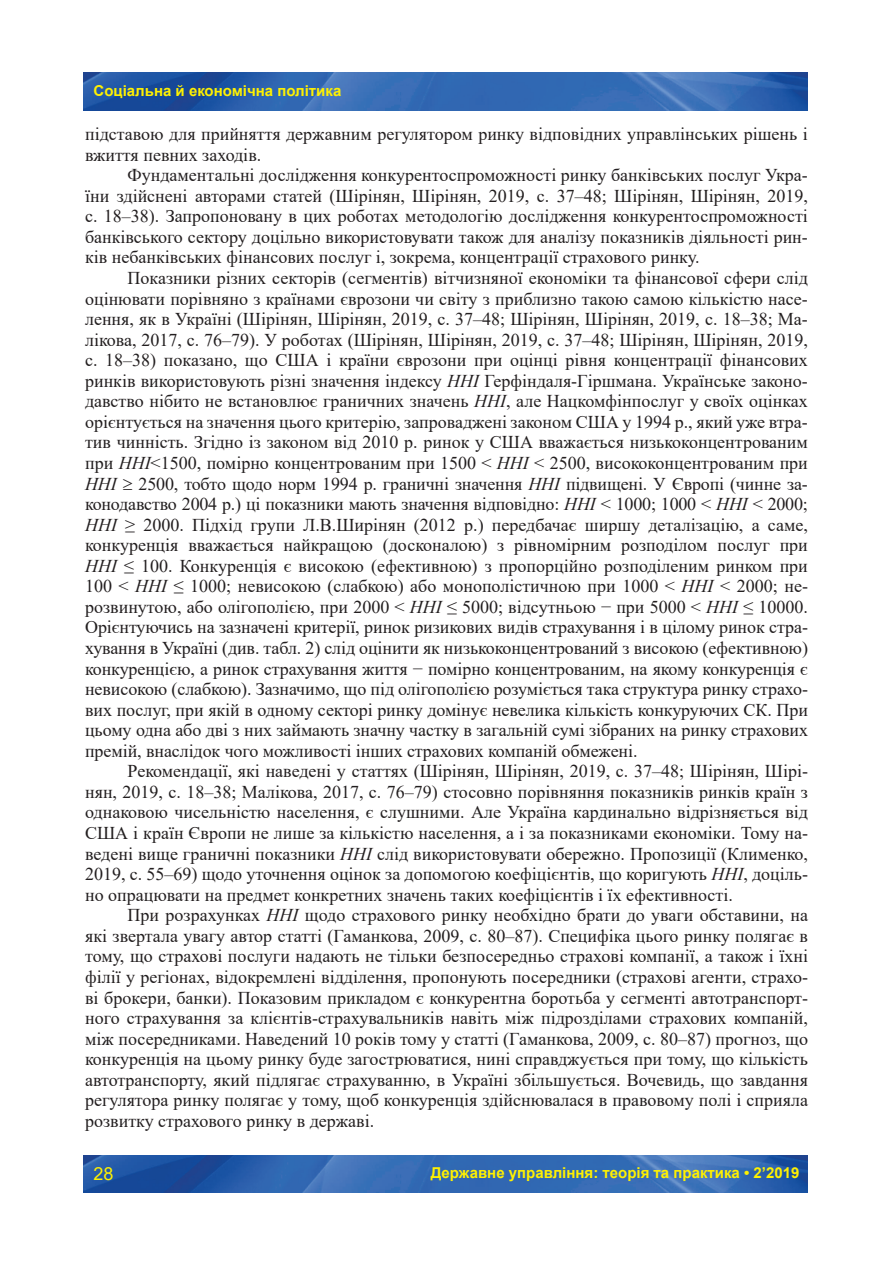
<style>
.page{position:relative;width:893px;height:1263px;background:#fff}
.page>*{position:absolute;margin:0;border:0;box-sizing:border-box;transform-origin:0 0}
.t1{font:18px/20.5px "Times New Roman";color:#231f20;text-align:justify}
.t2{font:18px "Arial";color:#fff101}
.t3{font:700 15px "Arial";color:#fff101}
.s1{font-style:italic}
</style>
<div class="page">
<img style="left:84px;top:1155px;width:724px;height:37px">
<img style="left:84px;top:73px;width:724px;height:37px">
<p class="t3" style="left:94px;top:80px;width:249px">Соціальна й економічна політика</p>
<p class="t1" style="left:85px;top:123px;width:724px">підставою для прийняття державним регулятором ринку відповідних управлінських рішень і вжиття певних заходів.</p>
<p class="t1" style="left:85px;top:164px;width:724px;text-indent:43px">Фундаментальні дослідження конкурентоспроможності ринку банківських послуг Укра&shy;їни здійснені авторами статей (Шірінян, Шірінян, 2019, с. 37–48; Шірінян, Шірінян, 2019, с. 18–38). Запропоновану в цих роботах методологію дослідження конкурентоспроможності банківського сектору доцільно використовувати також для аналізу показників діяльності рин&shy;ків небанківських фінансових послуг і, зокрема, концентрації страхового ринку.</p>
<p class="t1" style="left:85px;top:267px;width:724px;text-indent:43px">Показники різних секторів (сегментів) вітчизняної економіки та фінансової сфери слід оцінювати порівняно з країнами єврозони чи світу з приблизно такою самою кількістю насе&shy;лення, як в Україні (Шірінян, Шірінян, 2019, с. 37–48; Шірінян, Шірінян, 2019, с. 18–38; Ма&shy;лікова, 2017, с. 76–79). У роботах (Шірінян, Шірінян, 2019, с. 37–48; Шірінян, Шірінян, 2019, с. 18–38) показано, що США і країни єврозони при оцінці рівня концентрації фінансових ринків використовують різні значення індексу <span class="s1">ННІ</span> Герфіндаля-Гіршмана. Українське законо&shy;давство нібито не встановлює граничних значень <span class="s1">ННІ</span>, але Нацкомфінпослуг у своїх оцінках орієнтується на значення цього критерію, запроваджені законом США у 1994 р., який уже втра&shy;тив чинність. Згідно із законом від 2010 р. ринок у США вважається низькоконцентрованим при <span class="s1">ННІ</span>&lt;1500, помірно концентрованим при 1500 &lt; <span class="s1">ННІ</span> &lt; 2500, висококонцентрованим при <span class="s1">ННІ</span> ≥ 2500, тобто щодо норм 1994 р. граничні значення <span class="s1">ННІ</span> підвищені. У Європі (чинне за&shy;конодавство 2004 р.) ці показники мають значення відповідно: <span class="s1">ННІ</span> &lt; 1000; 1000 &lt; <span class="s1">ННІ</span> &lt; 2000; <span class="s1">ННІ</span> ≥ 2000. Підхід групи Л.В.Ширінян (2012 р.) передбачає ширшу деталізацію, а саме, конкуренція вважається найкращою (досконалою) з рівномірним розподілом послуг при <span class="s1">ННІ</span> ≤ 100. Конкуренція є високою (ефективною) з пропорційно розподіленим ринком при 100 &lt; <span class="s1">ННІ</span> ≤ 1000; невисокою (слабкою) або монополістичною при 1000 &lt; <span class="s1">ННІ</span> &lt; 2000; не&shy;розвинутою, або олігополією, при 2000 &lt; <span class="s1">ННІ</span> ≤ 5000; відсутньою − при 5000 &lt; <span class="s1">ННІ</span> ≤ 10000.<br>Орієнтуючись на зазначені критерії, ринок ризикових видів страхування і в цілому ринок стра&shy;хування в Україні (див. табл. 2) слід оцінити як низькоконцентрований з високою (ефективною) конкуренцією, а ринок страхування життя − помірно концентрованим, на якому конкуренція є невисокою (слабкою). Зазначимо, що під олігополією розуміється така структура ринку страхо&shy;вих послуг, при якій в одному секторі ринку домінує невелика кількість конкуруючих СК. При цьому одна або дві з них займають значну частку в загальній сумі зібраних на ринку страхових премій, внаслідок чого можливості інших страхових компаній обмежені.</p>
<p class="t1" style="left:85px;top:760px;width:724px;text-indent:43px">Рекомендації, які наведені у статтях (Шірінян, Шірінян, 2019, с. 37–48; Шірінян, Шірі&shy;нян, 2019, с. 18–38; Малікова, 2017, с. 76–79) стосовно порівняння показників ринків країн з однаковою чисельністю населення, є слушними. Але Україна кардинально відрізняється від США і країн Європи не лише за кількістю населення, а і за показниками економіки. Тому на&shy;ведені вище граничні показники <span class="s1">ННІ</span> слід використовувати обережно. Пропозиції (Клименко, 2019, с. 55–69) щодо уточнення оцінок за допомогою коефіцієнтів, що коригують <span class="s1">ННІ</span>, доціль&shy;но опрацювати на предмет конкретних значень таких коефіцієнтів і їх ефективності.</p>
<p class="t1" style="left:85px;top:904px;width:724px;text-indent:43px">При розрахунках <span class="s1">ННІ</span> щодо страхового ринку необхідно брати до уваги обставини, на які звертала увагу автор статті (Гаманкова, 2009, с. 80–87). Специфіка цього ринку полягає в тому, що страхові послуги надають не тільки безпосередньо страхові компанії, а також і їхні філії у регіонах, відокремлені відділення, пропонують посередники (страхові агенти, страхо&shy;ві брокери, банки). Показовим прикладом є конкурентна боротьба у сегменті автотранспорт&shy;ного страхування за клієнтів-страхувальників навіть між підрозділами страхових компаній, між посередниками. Наведений 10 років тому у статті (Гаманкова, 2009, с. 80–87) прогноз, що конкуренція на цьому ринку буде загострюватися, нині справджується при тому, що кількість автотранспорту, який підлягає страхуванню, в Україні збільшується. Вочевидь, що завдання регулятора ринку полягає у тому, щоб конкуренція здійснювалася в правовому полі і сприяла розвитку страхового ринку в державі.</p>
<p class="t2" style="left:94px;top:1161px;width:22px">28</p>
<p class="t3" style="left:431px;top:1162px;width:370px">Державне управління: теорія та практика • 2’2019</p>
</div>
